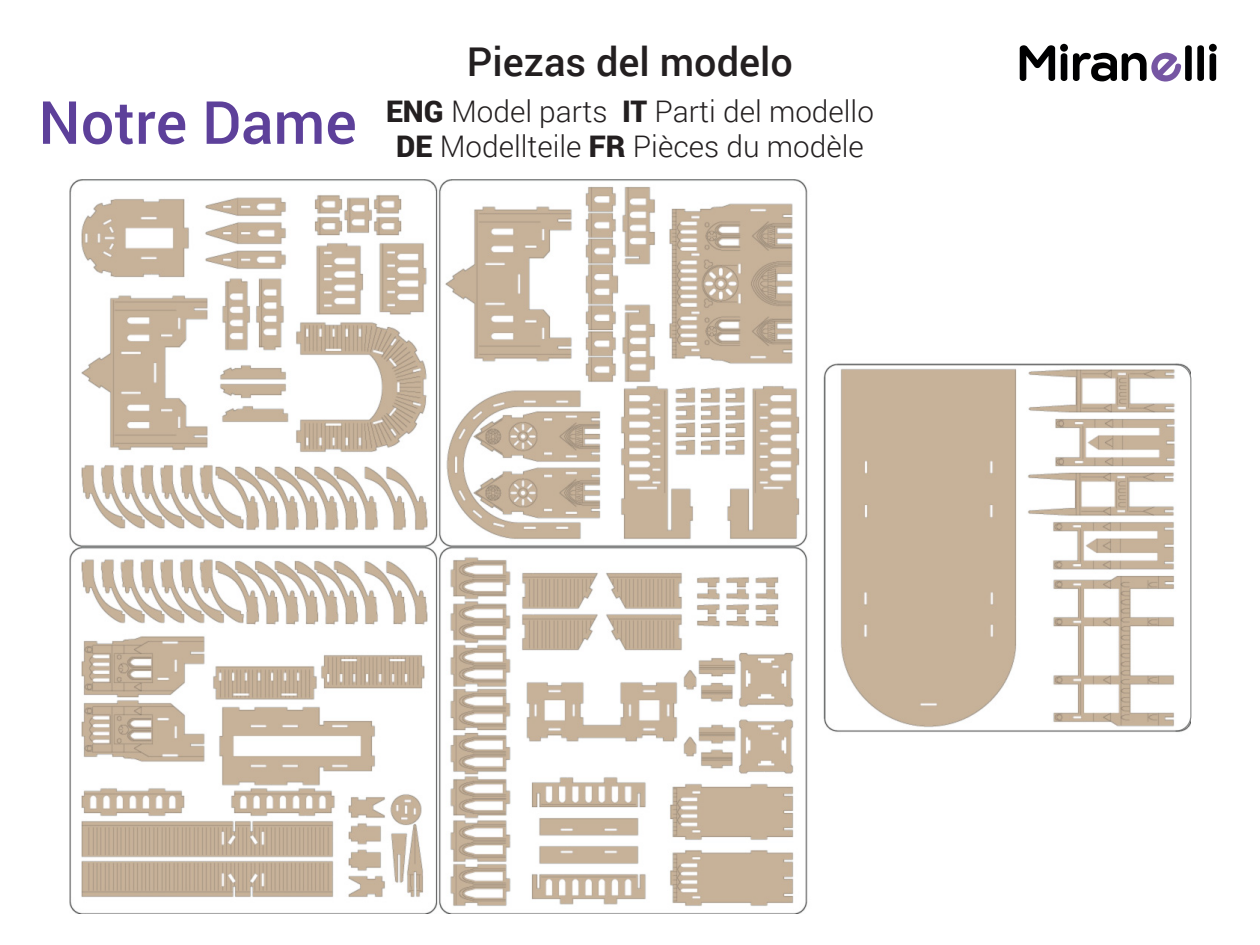
<style>
.page{position:relative;width:1260px;height:945px;background:#fff}
.page>*{position:absolute;margin:0;border:0;box-sizing:border-box;transform-origin:0 0}
.t1{font:500 59.5px "Roboto";color:#5d409a}
.t2{font:500 39.73px "Roboto";color:#231f20}
.t3{font:300 29.75px/35.7px "Roboto";color:#231f20;text-align:center}
.s1{font-weight:900}
</style>
<div class="page">
<svg style="left:1020px;top:44px;width:197px;height:38px"></svg>
<img style="left:70px;top:179px;width:1112px;height:735px">
<svg style="left:1176px;top:364px;width:15px;height:368px"></svg>
<h1 class="t1" style="left:38px;top:81px;width:320px">Notre Dame</h1>
<h2 class="t2" style="left:467px;top:34px;width:327px">Piezas del modelo</h2>
<p class="t3" style="left:386px;top:92px;width:489px"><span class="s1">ENG</span> Model parts <span class="s1">IT</span> Parti del modello<br><span class="s1">DE</span> Modellteile <span class="s1">FR</span> Pièces du modèle</p>
</div>
